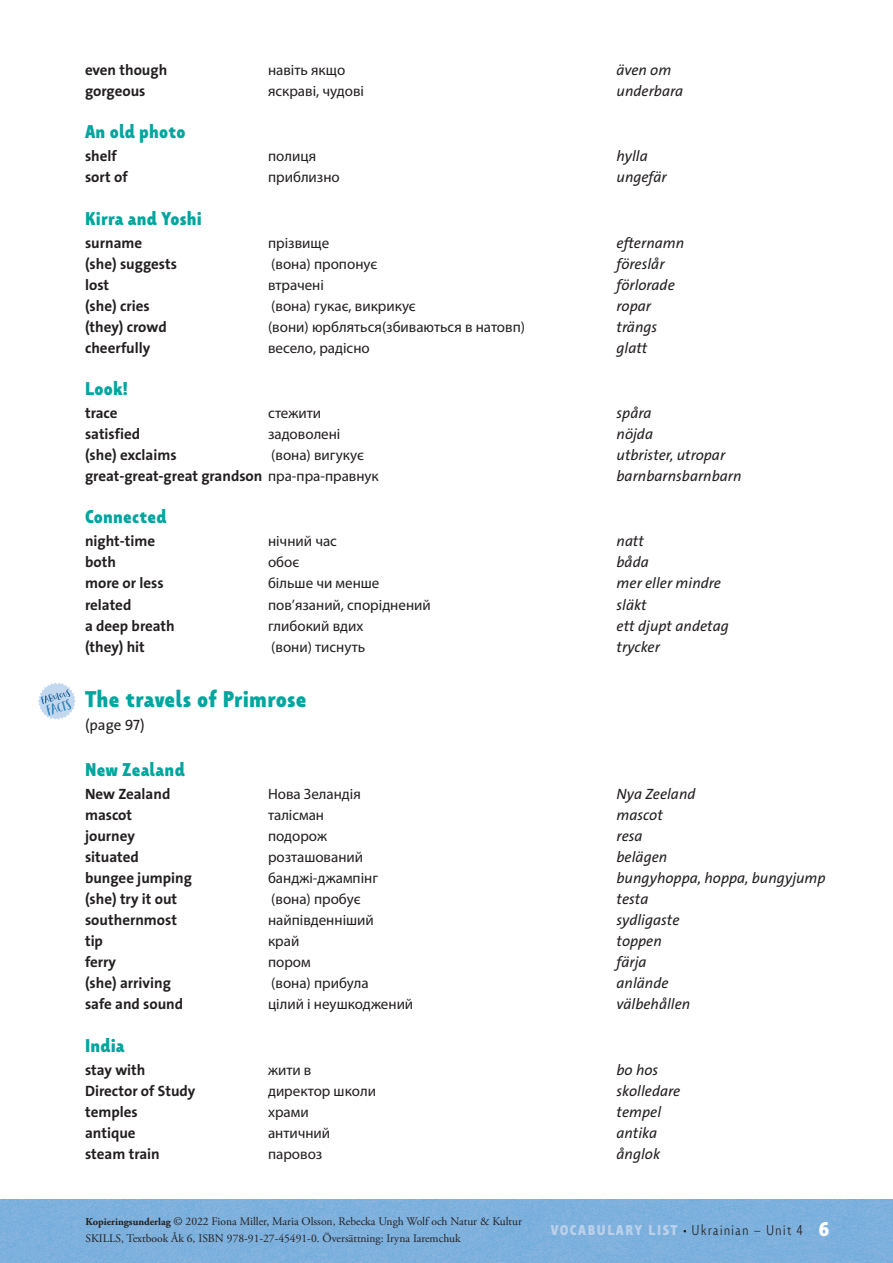
<style>
.page{position:relative;width:893px;height:1263px;background:#fff}
.page>*{position:absolute;margin:0;border:0;box-sizing:border-box;transform-origin:0 0}
.Ordlista_Rubrik_2_or{font:700 24px "Taffee";letter-spacing:.01em;color:#00a59e}
.Ordlista_Rubrik_3{font:700 19.5px "Taffee";letter-spacing:.01em;color:#00a59e}
.Ordlista_ukrainska{font:15px "Myriad Pro";color:#231f20}
.Ordlista_ukrainska-2{font:700 15px "The Sans Os F";color:#231f20}
.Ordlista_ukrainska-3{font:italic 15px "The Sans Os F";color:#231f20}
.t1{font:300 15px "Taffee";letter-spacing:.1em;color:#231f20}
.Page{font:15px "The Sans Os F";color:#231f20}
.t2{font:11.55px/16.5px "Adobe Garamond Pro";color:#231f20}
.s1{font-family:"Myriad Pro";font-weight:400}
.s2{font-weight:700;font-size:10.5px}
.s3{font-weight:700;color:#bbd1eb}
.s4{font-weight:700;font-size:21px;color:#fff}
</style>
<div class="page">
<img style="left:0;top:1199px;width:893px;height:64px">
<svg style="left:38px;top:683px;width:38px;height:37px"></svg>
<p class="Ordlista_ukrainska-2" style="left:85px;top:60px;width:84px">even though</p>
<p class="Ordlista_ukrainska" style="left:268px;top:62px;width:79px">навіть якщо</p>
<p class="Ordlista_ukrainska-3" style="left:617px;top:60px;width:56px">även om</p>
<p class="Ordlista_ukrainska-2" style="left:85px;top:81px;width:62px">gorgeous</p>
<p class="Ordlista_ukrainska" style="left:268px;top:83px;width:97px">яскраві, чудові</p>
<p class="Ordlista_ukrainska-3" style="left:617px;top:81px;width:68px">underbara</p>
<p class="Ordlista_Rubrik_3" style="left:85px;top:120px;width:102px">An old photo</p>
<p class="Ordlista_ukrainska-2" style="left:85px;top:147px;width:33px">shelf</p>
<p class="Ordlista_ukrainska" style="left:268px;top:148px;width:50px">полиця</p>
<p class="Ordlista_ukrainska-3" style="left:617px;top:147px;width:33px">hylla</p>
<p class="Ordlista_ukrainska-2" style="left:85px;top:168px;width:44px">sort of</p>
<p class="Ordlista_ukrainska" style="left:268px;top:169px;width:73px">приблизно</p>
<p class="Ordlista_ukrainska-3" style="left:617px;top:168px;width:52px">ungefär</p>
<p class="Ordlista_Rubrik_3" style="left:85px;top:207px;width:118px">Kirra and Yoshi</p>
<p class="Ordlista_ukrainska-2" style="left:85px;top:233px;width:59px">surname</p>
<p class="Ordlista_ukrainska" style="left:268px;top:234px;width:63px">прізвище</p>
<p class="Ordlista_ukrainska-3" style="left:617px;top:233px;width:69px">efternamn</p>
<p class="Ordlista_ukrainska-2" style="left:85px;top:254px;width:93px">(she) suggests</p>
<p class="Ordlista_ukrainska" style="left:271px;top:255px;width:108px">(вона) пропонує</p>
<p class="Ordlista_ukrainska-3" style="left:617px;top:254px;width:50px">föreslår</p>
<p class="Ordlista_ukrainska-2" style="left:85px;top:275px;width:26px">lost</p>
<p class="Ordlista_ukrainska" style="left:268px;top:276px;width:57px">втрачені</p>
<p class="Ordlista_ukrainska-3" style="left:617px;top:275px;width:60px">förlorade</p>
<p class="Ordlista_ukrainska-2" style="left:85px;top:296px;width:66px">(she) cries</p>
<p class="Ordlista_ukrainska" style="left:271px;top:297px;width:146px">(вона) гукає, викрикує</p>
<p class="Ordlista_ukrainska-3" style="left:617px;top:296px;width:36px">ropar</p>
<p class="Ordlista_ukrainska-2" style="left:85px;top:317px;width:83px">(they) crowd</p>
<p class="Ordlista_ukrainska" style="left:268px;top:318px;width:259px">(вони) юрбляться(збиваються в натовп)</p>
<p class="Ordlista_ukrainska-3" style="left:617px;top:317px;width:42px">trängs</p>
<p class="Ordlista_ukrainska-2" style="left:85px;top:338px;width:67px">cheerfully</p>
<p class="Ordlista_ukrainska" style="left:268px;top:339px;width:103px">весело, радісно</p>
<p class="Ordlista_ukrainska-3" style="left:617px;top:338px;width:32px">glatt</p>
<p class="Ordlista_Rubrik_3" style="left:85px;top:377px;width:44px">Look!</p>
<p class="Ordlista_ukrainska-2" style="left:85px;top:403px;width:34px">trace</p>
<p class="Ordlista_ukrainska" style="left:268px;top:405px;width:55px">стежити</p>
<p class="Ordlista_ukrainska-3" style="left:617px;top:403px;width:36px">spåra</p>
<p class="Ordlista_ukrainska-2" style="left:85px;top:424px;width:57px">satisfied</p>
<p class="Ordlista_ukrainska" style="left:268px;top:426px;width:74px">задоволені</p>
<p class="Ordlista_ukrainska-3" style="left:617px;top:424px;width:38px">nöjda</p>
<p class="Ordlista_ukrainska-2" style="left:85px;top:445px;width:93px">(she) exclaims</p>
<p class="Ordlista_ukrainska" style="left:271px;top:447px;width:94px">(вона) вигукує</p>
<p class="Ordlista_ukrainska-3" style="left:617px;top:445px;width:110px">utbrister, utropar</p>
<p class="Ordlista_ukrainska-2" style="left:85px;top:466px;width:295px">great-great-great grandson <span class="s1">пра-пра-правнук</span></p>
<p class="Ordlista_ukrainska-3" style="left:617px;top:466px;width:126px">barnbarnsbarnbarn</p>
<p class="Ordlista_Rubrik_3" style="left:85px;top:506px;width:83px">Connected</p>
<p class="Ordlista_ukrainska-2" style="left:85px;top:532px;width:72px">night-time</p>
<p class="Ordlista_ukrainska" style="left:268px;top:533px;width:70px">нічний час</p>
<p class="Ordlista_ukrainska-3" style="left:617px;top:532px;width:29px">natt</p>
<p class="Ordlista_ukrainska-2" style="left:85px;top:553px;width:32px">both</p>
<p class="Ordlista_ukrainska" style="left:268px;top:554px;width:33px">обоє</p>
<p class="Ordlista_ukrainska-3" style="left:617px;top:553px;width:34px">båda</p>
<p class="Ordlista_ukrainska-2" style="left:85px;top:574px;width:80px">more or less</p>
<p class="Ordlista_ukrainska" style="left:268px;top:575px;width:113px">більше чи менше</p>
<p class="Ordlista_ukrainska-3" style="left:617px;top:574px;width:106px">mer eller mindre</p>
<p class="Ordlista_ukrainska-2" style="left:85px;top:595px;width:48px">related</p>
<p class="Ordlista_ukrainska" style="left:268px;top:596px;width:164px">пов’язаний, споріднений</p>
<p class="Ordlista_ukrainska-3" style="left:617px;top:595px;width:32px">släkt</p>
<p class="Ordlista_ukrainska-2" style="left:85px;top:616px;width:91px">a deep breath</p>
<p class="Ordlista_ukrainska" style="left:268px;top:617px;width:97px">глибокий вдих</p>
<p class="Ordlista_ukrainska-3" style="left:617px;top:616px;width:114px">ett djupt andetag</p>
<p class="Ordlista_ukrainska-2" style="left:85px;top:637px;width:61px">(they) hit</p>
<p class="Ordlista_ukrainska" style="left:271px;top:638px;width:96px">(вони) тиснуть</p>
<p class="Ordlista_ukrainska-3" style="left:617px;top:637px;width:45px">trycker</p>
<p class="Ordlista_Rubrik_2_or" style="left:85px;top:685px;width:223px">The travels of Primrose</p>
<p class="Page" style="left:85px;top:715px;width:61px">(page 97)</p>
<p class="Ordlista_Rubrik_3" style="left:85px;top:758px;width:101px">New Zealand</p>
<p class="Ordlista_ukrainska-2" style="left:85px;top:785px;width:87px">New Zealand</p>
<p class="Ordlista_ukrainska" style="left:268px;top:786px;width:94px">Нова Зеландія</p>
<p class="Ordlista_ukrainska-3" style="left:617px;top:785px;width:80px">Nya Zeeland</p>
<p class="Ordlista_ukrainska-2" style="left:85px;top:806px;width:49px">mascot</p>
<p class="Ordlista_ukrainska" style="left:268px;top:807px;width:58px">талісман</p>
<p class="Ordlista_ukrainska-3" style="left:617px;top:806px;width:48px">mascot</p>
<p class="Ordlista_ukrainska-2" style="left:85px;top:827px;width:51px">journey</p>
<p class="Ordlista_ukrainska" style="left:268px;top:828px;width:61px">подорож</p>
<p class="Ordlista_ukrainska-3" style="left:617px;top:827px;width:28px">resa</p>
<p class="Ordlista_ukrainska-2" style="left:85px;top:848px;width:55px">situated</p>
<p class="Ordlista_ukrainska" style="left:268px;top:849px;width:97px">розташований</p>
<p class="Ordlista_ukrainska-3" style="left:617px;top:848px;width:52px">belägen</p>
<p class="Ordlista_ukrainska-2" style="left:85px;top:869px;width:108px">bungee jumping</p>
<p class="Ordlista_ukrainska" style="left:268px;top:870px;width:112px">банджі-джампінг</p>
<p class="Ordlista_ukrainska-3" style="left:617px;top:869px;width:211px">bungyhoppa, hoppa, bungyjump</p>
<p class="Ordlista_ukrainska-2" style="left:85px;top:890px;width:94px">(she) try it out</p>
<p class="Ordlista_ukrainska" style="left:271px;top:891px;width:91px">(вона) пробує</p>
<p class="Ordlista_ukrainska-3" style="left:617px;top:890px;width:33px">testa</p>
<p class="Ordlista_ukrainska-2" style="left:85px;top:911px;width:94px">southernmost</p>
<p class="Ordlista_ukrainska" style="left:268px;top:912px;width:107px">найпівденніший</p>
<p class="Ordlista_ukrainska-3" style="left:617px;top:911px;width:64px">sydligaste</p>
<p class="Ordlista_ukrainska-2" style="left:85px;top:932px;width:19px">tip</p>
<p class="Ordlista_ukrainska" style="left:268px;top:933px;width:33px">край</p>
<p class="Ordlista_ukrainska-3" style="left:617px;top:932px;width:47px">toppen</p>
<p class="Ordlista_ukrainska-2" style="left:85px;top:953px;width:32px">ferry</p>
<p class="Ordlista_ukrainska" style="left:268px;top:954px;width:44px">пором</p>
<p class="Ordlista_ukrainska-3" style="left:617px;top:953px;width:32px">färja</p>
<p class="Ordlista_ukrainska-2" style="left:85px;top:974px;width:87px">(she) arriving</p>
<p class="Ordlista_ukrainska" style="left:271px;top:975px;width:99px">(вона) прибула</p>
<p class="Ordlista_ukrainska-3" style="left:617px;top:974px;width:54px">anlände</p>
<p class="Ordlista_ukrainska-2" style="left:85px;top:995px;width:100px">safe and sound</p>
<p class="Ordlista_ukrainska" style="left:268px;top:996px;width:147px">цілий і неушкоджений</p>
<p class="Ordlista_ukrainska-3" style="left:617px;top:995px;width:75px">välbehållen</p>
<p class="Ordlista_Rubrik_3" style="left:85px;top:1034px;width:41px">India</p>
<p class="Ordlista_ukrainska-2" style="left:85px;top:1060px;width:62px">stay with</p>
<p class="Ordlista_ukrainska" style="left:268px;top:1061px;width:45px">жити в</p>
<p class="Ordlista_ukrainska-3" style="left:617px;top:1060px;width:43px">bo hos</p>
<p class="Ordlista_ukrainska-2" style="left:85px;top:1081px;width:112px">Director of Study</p>
<p class="Ordlista_ukrainska" style="left:268px;top:1082px;width:109px">директор школи</p>
<p class="Ordlista_ukrainska-3" style="left:617px;top:1081px;width:65px">skolledare</p>
<p class="Ordlista_ukrainska-2" style="left:85px;top:1102px;width:54px">temples</p>
<p class="Ordlista_ukrainska" style="left:268px;top:1103px;width:42px">храми</p>
<p class="Ordlista_ukrainska-3" style="left:617px;top:1102px;width:46px">tempel</p>
<p class="Ordlista_ukrainska-2" style="left:85px;top:1123px;width:52px">antique</p>
<p class="Ordlista_ukrainska" style="left:268px;top:1124px;width:64px">античний</p>
<p class="Ordlista_ukrainska-3" style="left:617px;top:1123px;width:42px">antika</p>
<p class="Ordlista_ukrainska-2" style="left:85px;top:1144px;width:76px">steam train</p>
<p class="Ordlista_ukrainska" style="left:268px;top:1145px;width:56px">паровоз</p>
<p class="Ordlista_ukrainska-3" style="left:617px;top:1144px;width:45px">ånglok</p>
<p class="t2" style="left:85px;top:1213px;width:438px"><span class="s2">Kopieringsunderlag</span> © 2022 Fiona Miller, Maria Olsson, Rebecka Ungh Wolf och Natur &amp; Kultur<br>SKILLS, Textbook Åk 6, ISBN 978-91-27-45491-0. Översättning: Iryna Iaremchuk</p>
<p class="t1" style="left:551px;top:1222px;width:280px"><span class="s3">VOCABULARY LIST</span> Ukrainian – Unit 4 <span class="s4">6</span></p>
</div>
